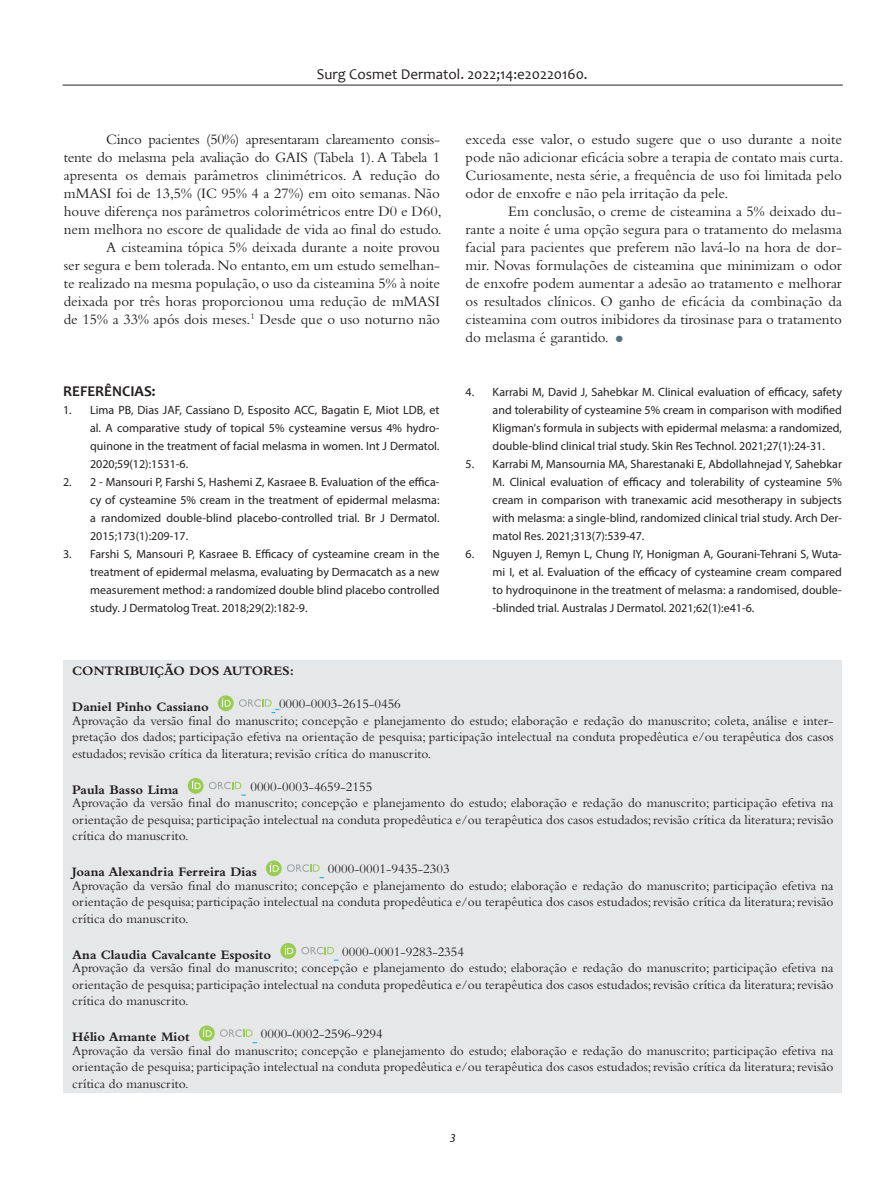
<style>
.page{position:relative;width:893px;height:1191px;background:#fff}
.page>*{position:absolute;margin:0;border:0;box-sizing:border-box;transform-origin:0 0}
.t1{font:15px/18px "Bembo Std";color:#231f20;text-align:justify}
.t2{font:15px "Candara";color:#231f20}
.t3{font:700 15px "Candara";color:#231f20}
.t4{font:13.5px/16.5px "Bembo Std";color:#231f20;text-align:justify}
.t5{font:700 13.5px "Bembo Std";color:#231f20}
.t6{font:12px/18px "Myriad Pro";color:#231f20;text-align:justify}
.t7{font:italic 12px "Myriad Pro";color:#231f20}
.s1{color:#557482}
</style>
<div class="page">
<hr style="left:63px;top:85px;width:780px;height:1px;background:#231f20">
<div style="left:64px;top:661px;width:778px;height:432px;background:#e6e7e9"></div>
<svg style="left:218px;top:695px;width:16px;height:16px"></svg>
<svg style="left:239px;top:699px;width:40px;height:14px"></svg>
<svg style="left:222px;top:698px;width:9px;height:8px"></svg>
<div style="left:188px;top:778px;width:16px;height:15px;background:#99cc52;border-radius:50%"></div>
<svg style="left:209px;top:782px;width:37px;height:13px"></svg>
<svg style="left:192px;top:780px;width:9px;height:9px"></svg>
<svg style="left:266px;top:860px;width:16px;height:16px"></svg>
<svg style="left:287px;top:864px;width:37px;height:14px"></svg>
<svg style="left:270px;top:863px;width:9px;height:8px"></svg>
<svg style="left:280px;top:943px;width:16px;height:15px"></svg>
<svg style="left:301px;top:947px;width:37px;height:13px"></svg>
<svg style="left:285px;top:945px;width:8px;height:9px"></svg>
<svg style="left:199px;top:1025px;width:16px;height:16px"></svg>
<svg style="left:220px;top:1029px;width:37px;height:14px"></svg>
<svg style="left:203px;top:1028px;width:9px;height:8px"></svg>
<p class="t2" style="left:317px;top:65px;width:272px">Surg Cosmet Dermatol. 2022;14:e20220160.</p>
<p class="t1" style="left:64px;top:130px;width:379px;text-indent:43px">Cinco pacientes (50%) apresentaram clareamento consis&shy;tente do melasma pela avaliação do GAIS (Tabela 1). A Tabela 1 apresenta os demais parâmetros clinimétricos. A redução do mMASI foi de 13,5% (IC 95% 4 a 27%) em oito semanas. Não houve diferença nos parâmetros colorimétricos entre D0 e D60, nem melhora no escore de qualidade de vida ao final do estudo.</p>
<p class="t1" style="left:64px;top:238px;width:378px;text-indent:43px">A cisteamina tópica 5% deixada durante a noite provou ser segura e bem tolerada. No entanto, em um estudo semelhan&shy;te realizado na mesma população, o uso da cisteamina 5% à noite deixada por três horas proporcionou uma redução de mMASI de 15% a 33% após dois meses.<sup>1</sup> Desde que o uso noturno não</p>
<p class="t3" style="left:63px;top:382px;width:94px">REFERÊNCIAS:</p>
<p class="t6" style="left:90px;top:401px;width:351px;text-indent:-27px">1. Lima PB, Dias JAF, Cassiano D, Esposito ACC, Bagatin E, Miot LDB, et al. A comparative study of topical 5% cysteamine versus 4% hydro&shy;quinone in the treatment of facial melasma in women. Int J Dermatol.<br>2020;59(12):1531-6.</p>
<p class="t6" style="left:90px;top:473px;width:351px;text-indent:-27px">2. 2 - Mansouri P, Farshi S, Hashemi Z, Kasraee B. Evaluation of the effica&shy;cy of cysteamine 5% cream in the treatment of epidermal melasma: a randomized double-blind placebo-controlled trial. Br J Dermatol.<br>2015;173(1):209-17.</p>
<p class="t6" style="left:90px;top:545px;width:351px;text-indent:-27px">3. Farshi S, Mansouri P, Kasraee B. Efficacy of cysteamine cream in the treatment of epidermal melasma, evaluating by Dermacatch as a new measurement method: a randomized double blind placebo controlled study. J Dermatolog Treat. 2018;29(2):182-9.</p>
<p class="t1" style="left:466px;top:130px;width:379px">exceda esse valor, o estudo sugere que o uso durante a noite pode não adicionar eficácia sobre a terapia de contato mais curta.<br>Curiosamente, nesta série, a frequência de uso foi limitada pelo odor de enxofre e não pela irritação da pele.</p>
<p class="t1" style="left:466px;top:202px;width:378px;text-indent:43px">Em conclusão, o creme de cisteamina a 5% deixado du&shy;rante a noite é uma opção segura para o tratamento do melasma facial para pacientes que preferem não lavá-lo na hora de dor&shy;mir. Novas formulações de cisteamina que minimizam o odor de enxofre podem aumentar a adesão ao tratamento e melhorar os resultados clínicos. O ganho de eficácia da combinação da cisteamina com outros inibidores da tirosinase para o tratamento do melasma é garantido. <span class="s1">●</span></p>
<p class="t6" style="left:493px;top:383px;width:351px;text-indent:-27px">4. Karrabi M, David J, Sahebkar M. Clinical evaluation of efficacy, safety and tolerability of cysteamine 5% cream in comparison with modified Kligman's formula in subjects with epidermal melasma: a randomized, double-blind clinical trial study. Skin Res Technol. 2021;27(1):24-31.</p>
<p class="t6" style="left:493px;top:455px;width:351px;text-indent:-27px">5. Karrabi M, Mansournia MA, Sharestanaki E, Abdollahnejad Y, Sahebkar M. Clinical evaluation of efficacy and tolerability of cysteamine 5% cream in comparison with tranexamic acid mesotherapy in subjects with melasma: a single-blind, randomized clinical trial study. Arch Der&shy;matol Res. 2021;313(7):539-47.</p>
<p class="t6" style="left:493px;top:545px;width:351px;text-indent:-27px">6. Nguyen J, Remyn L, Chung IY, Honigman A, Gourani-Tehrani S, Wuta&shy;mi I, et al. Evaluation of the efficacy of cysteamine cream compared to hydroquinone in the treatment of melasma: a randomised, double--blinded trial. Australas J Dermatol. 2021;62(1):e41-6.</p>
<p class="t5" style="left:72px;top:663px;width:223px">CONTRIBUIÇÃO DOS AUTORES:</p>
<p class="t5" style="left:72px;top:699px;width:138px">Daniel Pinho Cassiano</p>
<p class="t4" style="left:279px;top:695px;width:123px">0000-0003-2615-0456</p>
<p class="t4" style="left:72px;top:712px;width:763px">Aprovação da versão final do manuscrito; concepção e planejamento do estudo; elaboração e redação do manuscrito; coleta, análise e inter&shy;pretação dos dados; participação efetiva na orientação de pesquisa; participação intelectual na conduta propedêutica e/ou terapêutica dos casos estudados; revisão crítica da literatura; revisão crítica do manuscrito.</p>
<p class="t5" style="left:72px;top:782px;width:108px">Paula Basso Lima</p>
<p class="t4" style="left:250px;top:778px;width:123px">0000-0003-4659-2155</p>
<p class="t4" style="left:72px;top:794px;width:763px">Aprovação da versão final do manuscrito; concepção e planejamento do estudo; elaboração e redação do manuscrito; participação efetiva na orientação de pesquisa; participação intelectual na conduta propedêutica e/ou terapêutica dos casos estudados; revisão crítica da literatura; revisão crítica do manuscrito.</p>
<p class="t5" style="left:72px;top:864px;width:186px">Joana Alexandria Ferreira Dias</p>
<p class="t4" style="left:328px;top:860px;width:123px">0000-0001-9435-2303</p>
<p class="t4" style="left:72px;top:877px;width:763px">Aprovação da versão final do manuscrito; concepção e planejamento do estudo; elaboração e redação do manuscrito; participação efetiva na orientação de pesquisa; participação intelectual na conduta propedêutica e/ou terapêutica dos casos estudados; revisão crítica da literatura; revisão crítica do manuscrito.</p>
<p class="t5" style="left:72px;top:947px;width:201px">Ana Claudia Cavalcante Esposito</p>
<p class="t4" style="left:342px;top:943px;width:123px">0000-0001-9283-2354</p>
<p class="t4" style="left:72px;top:959px;width:763px">Aprovação da versão final do manuscrito; concepção e planejamento do estudo; elaboração e redação do manuscrito; participação efetiva na orientação de pesquisa; participação intelectual na conduta propedêutica e/ou terapêutica dos casos estudados; revisão crítica da literatura; revisão crítica do manuscrito.</p>
<p class="t5" style="left:72px;top:1029px;width:119px">Hélio Amante Miot</p>
<p class="t4" style="left:261px;top:1025px;width:123px">0000-0002-2596-9294</p>
<p class="t4" style="left:72px;top:1042px;width:763px">Aprovação da versão final do manuscrito; concepção e planejamento do estudo; elaboração e redação do manuscrito; participação efetiva na orientação de pesquisa; participação intelectual na conduta propedêutica e/ou terapêutica dos casos estudados; revisão crítica da literatura; revisão crítica do manuscrito.</p>
<p class="t7" style="left:450px;top:1130px;width:7px">3</p>
</div>
